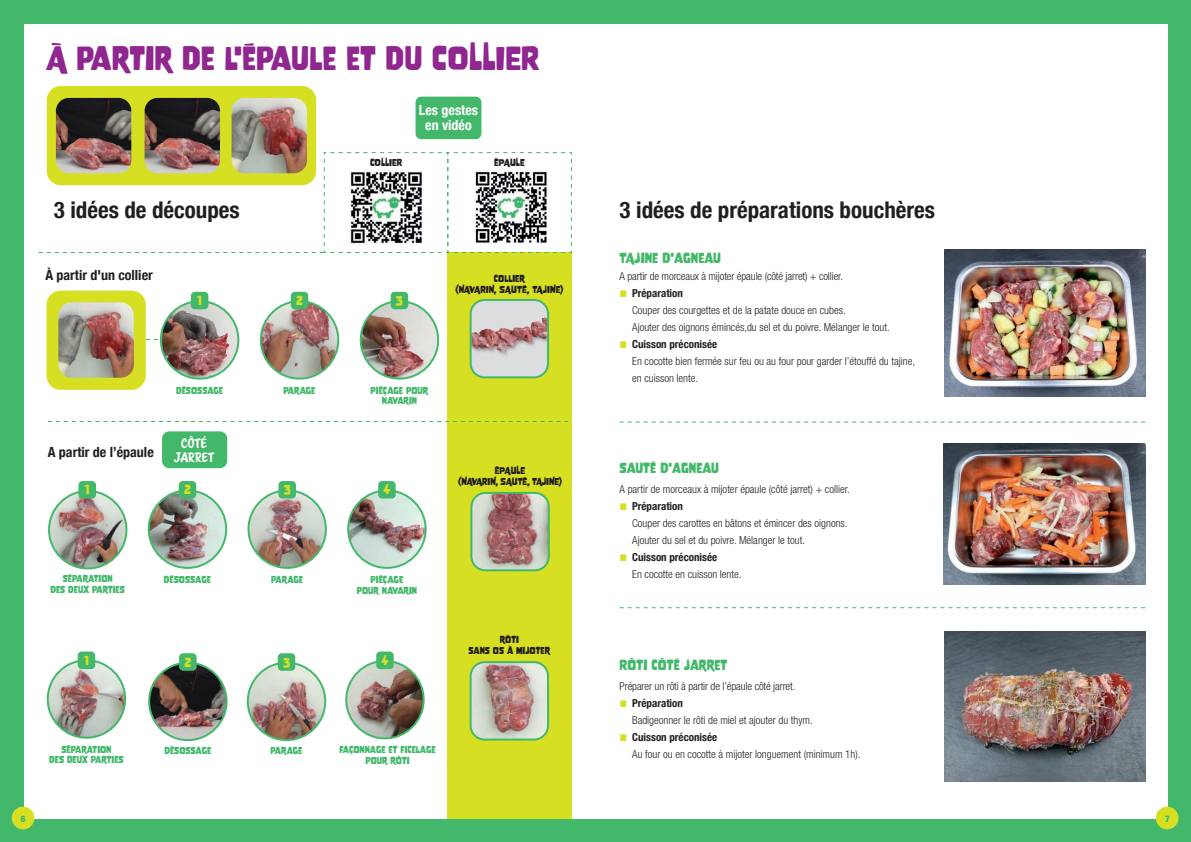
<style>
.page{position:relative;width:1191px;height:842px;background:#43b86b}
.page>*{position:absolute;margin:0;border:0;box-sizing:border-box;transform-origin:0 0}
.t1{font:30px "Nove";color:#90268f}
.t2{font:26px "Nove";color:#d6df21}
.t3{font:700 condensed 23px "Helvetica Neue";color:#231f20}
.t4{font:700 condensed 14px "Helvetica Neue";color:#231f20}
.t5{font:700 condensed 14px/15px "Helvetica Neue";color:#fff;text-align:center}
.t6{font:13px "Nove";color:#43b86b}
.t7{font:12px/14px "Scriptorama Markdown JF";color:#fff;text-align:center}
.t8{font:11.7px "Nove";color:#d6df21}
.t9{font:300 condensed 11px/17px "Helvetica Neue LT Pro";color:#231f20}
.t10{font:9px/10.8px "Nove";color:#43b86b;text-align:center}
.t11{font:9px "Nove";color:#231f20}
.t12{font:9px "Nove";letter-spacing:-.02em;color:#231f20}
.t13{font:900 condensed 9px "Helvetica Neue";color:#43b86b}
.s1{font-family:"Helvetica Neue";font-weight:700}
</style>
<div class="page">
<div style="left:24px;top:24px;width:1143px;height:794px;background:#fff"></div>
<div style="left:1155px;top:807px;width:23px;height:22px;background:#d6df21;border-radius:50%"></div>
<div style="left:12px;top:807px;width:22px;height:22px;background:#d6df21;border-radius:50%"></div>
<svg style="left:619px;top:422px;width:526px;height:1px"></svg>
<svg style="left:619px;top:607px;width:526px;height:1px"></svg>
<img style="left:944px;top:249px;width:201px;height:148px">
<img style="left:943px;top:444px;width:202px;height:141px">
<img style="left:944px;top:632px;width:201px;height:149px">
<div style="left:447px;top:252px;width:125px;height:566px;background:#d6df21"></div>
<svg style="left:48px;top:421px;width:520px;height:1px"></svg>
<div style="left:47px;top:86px;width:269px;height:99px;background:#d6df21;border-radius:14px"></div>
<img style="left:233px;top:99px;width:73px;height:53px">
<div style="left:230px;top:96px;width:79px;height:79px;border:2px solid #d6df21;border-radius:14px"></div>
<img style="left:146px;top:99px;width:73px;height:53px">
<div style="left:143px;top:96px;width:79px;height:79px;border:2px solid #d6df21;border-radius:14px"></div>
<img style="left:57px;top:99px;width:73px;height:53px">
<div style="left:54px;top:96px;width:79px;height:79px;border:2px solid #d6df21;border-radius:14px"></div>
<div style="left:46px;top:291px;width:100px;height:99px;background:#d6df21;border-radius:14px"></div>
<img style="left:261px;top:301px;width:77px;height:78px;border-radius:39px">
<div style="left:260px;top:300px;width:79px;height:80px;border:2px solid #43b86b;border-radius:50%"></div>
<div style="left:291px;top:292px;width:17px;height:17px;background:#43b86b;border-radius:4px"></div>
<img style="left:361px;top:301px;width:77px;height:78px;border-radius:39px">
<div style="left:360px;top:300px;width:79px;height:80px;border:2px solid #43b86b;border-radius:50%"></div>
<div style="left:391px;top:292px;width:17px;height:17px;background:#43b86b;border-radius:4px"></div>
<img style="left:59px;top:303px;width:74px;height:74px">
<div style="left:56px;top:300px;width:80px;height:80px;border:2px solid #d6df21;border-radius:14px"></div>
<img style="left:162px;top:301px;width:76px;height:78px">
<div style="left:160px;top:300px;width:79px;height:80px;border:2px solid #43b86b;border-radius:50%"></div>
<div style="left:191px;top:292px;width:17px;height:17px;background:#43b86b;border-radius:4px"></div>
<div style="left:470px;top:300px;width:78px;height:77px;background:#dcdddf;border-radius:14px"></div>
<div style="left:470px;top:317px;width:78px;height:42px;background:#231f20;opacity:.35"></div>
<img style="left:472px;top:318px;width:71px;height:32px">
<div style="left:469px;top:299px;width:80px;height:79px;border:2px solid #43b86b;border-radius:14px"></div>
<div style="left:415px;top:97px;width:66px;height:42px;background:#43b86b;border-radius:6px"></div>
<img style="left:473px;top:495px;width:74px;height:75px">
<div style="left:470px;top:492px;width:80px;height:79px;border:2px solid #43b86b;border-radius:14px"></div>
<img style="left:49px;top:491px;width:77px;height:77px;border-radius:39px">
<div style="left:48px;top:490px;width:79px;height:79px;border:2px solid #43b86b;border-radius:50%"></div>
<div style="left:78px;top:481px;width:18px;height:17px;background:#43b86b;border-radius:4px"></div>
<img style="left:149px;top:490px;width:77px;height:78px;border-radius:39px">
<div style="left:148px;top:489px;width:79px;height:80px;border:2px solid #43b86b;border-radius:50%"></div>
<div style="left:179px;top:481px;width:17px;height:17px;background:#43b86b;border-radius:4px"></div>
<img style="left:248px;top:490px;width:78px;height:78px;border-radius:39px">
<div style="left:247px;top:489px;width:80px;height:80px;border:2px solid #43b86b;border-radius:50%"></div>
<div style="left:278px;top:481px;width:18px;height:17px;background:#43b86b;border-radius:4px"></div>
<img style="left:348px;top:490px;width:77px;height:78px;border-radius:39px">
<div style="left:347px;top:489px;width:79px;height:80px;border:2px solid #43b86b;border-radius:50%"></div>
<div style="left:378px;top:481px;width:18px;height:17px;background:#43b86b;border-radius:4px"></div>
<img style="left:472px;top:664px;width:76px;height:75px">
<div style="left:469px;top:661px;width:80px;height:79px;border:2px solid #43b86b;border-radius:14px"></div>
<img style="left:149px;top:663px;width:77px;height:77px;border-radius:39px">
<div style="left:148px;top:662px;width:79px;height:79px;border:2px solid #43b86b;border-radius:50%"></div>
<div style="left:179px;top:653px;width:18px;height:18px;background:#43b86b;border-radius:4px"></div>
<img style="left:248px;top:663px;width:77px;height:77px;border-radius:39px">
<div style="left:247px;top:662px;width:79px;height:79px;border:2px solid #43b86b;border-radius:50%"></div>
<div style="left:278px;top:653px;width:17px;height:18px;background:#43b86b;border-radius:4px"></div>
<img style="left:346px;top:661px;width:78px;height:77px;border-radius:39px">
<div style="left:345px;top:660px;width:80px;height:79px;border:2px solid #43b86b;border-radius:50%"></div>
<div style="left:376px;top:651px;width:18px;height:18px;background:#43b86b;border-radius:4px"></div>
<img style="left:48px;top:660px;width:77px;height:78px;border-radius:39px">
<div style="left:47px;top:659px;width:79px;height:80px;border:2px solid #43b86b;border-radius:50%"></div>
<div style="left:78px;top:651px;width:17px;height:18px;background:#43b86b;border-radius:4px"></div>
<div style="left:162px;top:431px;width:65px;height:37px;background:#43b86b;border-radius:7px"></div>
<svg style="left:39px;top:152px;width:533px;height:101px"></svg>
<p class="t1" style="left:46px;top:40px;width:495px">À PARTIR DE L'ÉPAULE ET DU COLLIER</p>
<p class="t5" style="left:419px;top:101px;width:61px">Les gestes en vidéo</p>
<p class="t11" style="left:370px;top:157px;width:34px">COLLIER</p>
<p class="t11" style="left:494px;top:157px;width:32px">ÈPAULE</p>
<p class="t3" style="left:54px;top:191px;width:187px">3 idées de découpes</p>
<p class="t4" style="left:45px;top:263px;width:109px">À partir d'un collier</p>
<p class="t8" style="left:197px;top:294px;width:6px">1</p>
<p class="t8" style="left:296px;top:294px;width:8px">2</p>
<p class="t8" style="left:396px;top:294px;width:9px">3</p>
<p class="t11" style="left:494px;top:273px;width:32px">COLLIER</p>
<p class="t11" style="left:455px;top:284px;width:109px">(NAVARIN, SAUTÉ, TAJINE)</p>
<p class="t3" style="left:619px;top:191px;width:317px">3 idées de préparations bouchères</p>
<p class="t6" style="left:619px;top:251px;width:103px">TAJINE D'AGNEAU</p>
<p class="t9" style="left:619px;top:268px;width:225px">A partir de morceaux à mijoter épaule (côté jarret) + collier.</p>
<p class="t2" style="left:619px;top:278px;width:9px">·</p>
<p class="t9" style="left:632px;top:285px;width:259px"><span class="s1">Préparation<br></span>Couper des courgettes et de la patate douce en cubes.<br>Ajouter des oignons émincés,du sel et du poivre. Mélanger le tout.</p>
<p class="t2" style="left:619px;top:329px;width:9px">·</p>
<p class="t9" style="left:632px;top:336px;width:284px"><span class="s1">Cuisson préconisée<br></span>En cocotte bien fermée sur feu ou au four pour garder l’étouffé du tajine, en cuisson lente.</p>
<p class="t10" style="left:176px;top:385px;width:48px">DÉSOSSAGE</p>
<p class="t10" style="left:283px;top:385px;width:33px">PARAGE</p>
<p class="t10" style="left:370px;top:385px;width:59px">PIÉÇAGE POUR<br>NAVARIN</p>
<p class="t4" style="left:48px;top:440px;width:107px">A partir de l’épaule</p>
<p class="t7" style="left:174px;top:436px;width:42px">Côté<br>JARRET</p>
<p class="t8" style="left:85px;top:483px;width:6px">1</p>
<p class="t8" style="left:184px;top:483px;width:8px">2</p>
<p class="t8" style="left:284px;top:483px;width:9px">3</p>
<p class="t8" style="left:383px;top:483px;width:8px">4</p>
<p class="t11" style="left:495px;top:465px;width:32px">ÉPAULE</p>
<p class="t12" style="left:458px;top:476px;width:105px">(NAVARIN, SAUTÉ, TAJINE)</p>
<p class="t10" style="left:63px;top:573px;width:51px">SÉPARATION</p>
<p class="t10" style="left:50px;top:584px;width:76px">DES DEUX PARTIES</p>
<p class="t10" style="left:164px;top:574px;width:48px">DÉSOSSAGE</p>
<p class="t10" style="left:271px;top:574px;width:33px">PARAGE</p>
<p class="t10" style="left:357px;top:574px;width:62px">PIÉÇAGE<br>POUR NAVARIN</p>
<p class="t6" style="left:619px;top:460px;width:101px">SAUTÉ D'AGNEAU</p>
<p class="t9" style="left:619px;top:480px;width:232px">A partir de morceaux à mijoter épaule (côté jarret) + collier.</p>
<p class="t2" style="left:619px;top:490px;width:9px">·</p>
<p class="t9" style="left:632px;top:497px;width:217px"><span class="s1">Préparation<br></span>Couper des carottes en bâtons et émincer des oignons.<br>Ajouter du sel et du poivre. Mélanger le tout.</p>
<p class="t2" style="left:619px;top:541px;width:9px">·</p>
<p class="t9" style="left:632px;top:548px;width:111px"><span class="s1">Cuisson préconisée<br></span>En cocotte en cuisson lente.</p>
<p class="t8" style="left:84px;top:653px;width:6px">1</p>
<p class="t10" style="left:61px;top:744px;width:51px">SÉPARATION</p>
<p class="t10" style="left:49px;top:754px;width:76px">DES DEUX PARTIES</p>
<p class="t8" style="left:184px;top:655px;width:8px">2</p>
<p class="t10" style="left:164px;top:745px;width:48px">DÉSOSSAGE</p>
<p class="t8" style="left:283px;top:655px;width:9px">3</p>
<p class="t10" style="left:270px;top:745px;width:33px">PARAGE</p>
<p class="t8" style="left:381px;top:653px;width:8px">4</p>
<p class="t10" style="left:339px;top:744px;width:98px">FAÇONNAGE ET FICELAGE</p>
<p class="t10" style="left:365px;top:755px;width:46px">POUR RÔTI</p>
<p class="t11" style="left:500px;top:634px;width:21px">RÔTI</p>
<p class="t11" style="left:468px;top:645px;width:83px">SANS OS À MIJOTER</p>
<p class="t6" style="left:619px;top:657px;width:109px">RÔTI CÔTÉ JARRET</p>
<p class="t9" style="left:619px;top:677px;width:177px">Préparer un rôti à partir de l’épaule côté jarret.</p>
<p class="t2" style="left:619px;top:687px;width:9px">·</p>
<p class="t9" style="left:632px;top:694px;width:182px"><span class="s1">Préparation<br></span>Badigeonner le rôti de miel et ajouter du thym.</p>
<p class="t2" style="left:619px;top:721px;width:9px">·</p>
<p class="t9" style="left:632px;top:728px;width:230px"><span class="s1">Cuisson préconisée<br></span>Au four ou en cocotte à mijoter longuement (minimum 1h).</p>
<p class="t13" style="left:21px;top:811px;width:6px">6</p>
<p class="t13" style="left:1165px;top:811px;width:6px">7</p>
</div>
